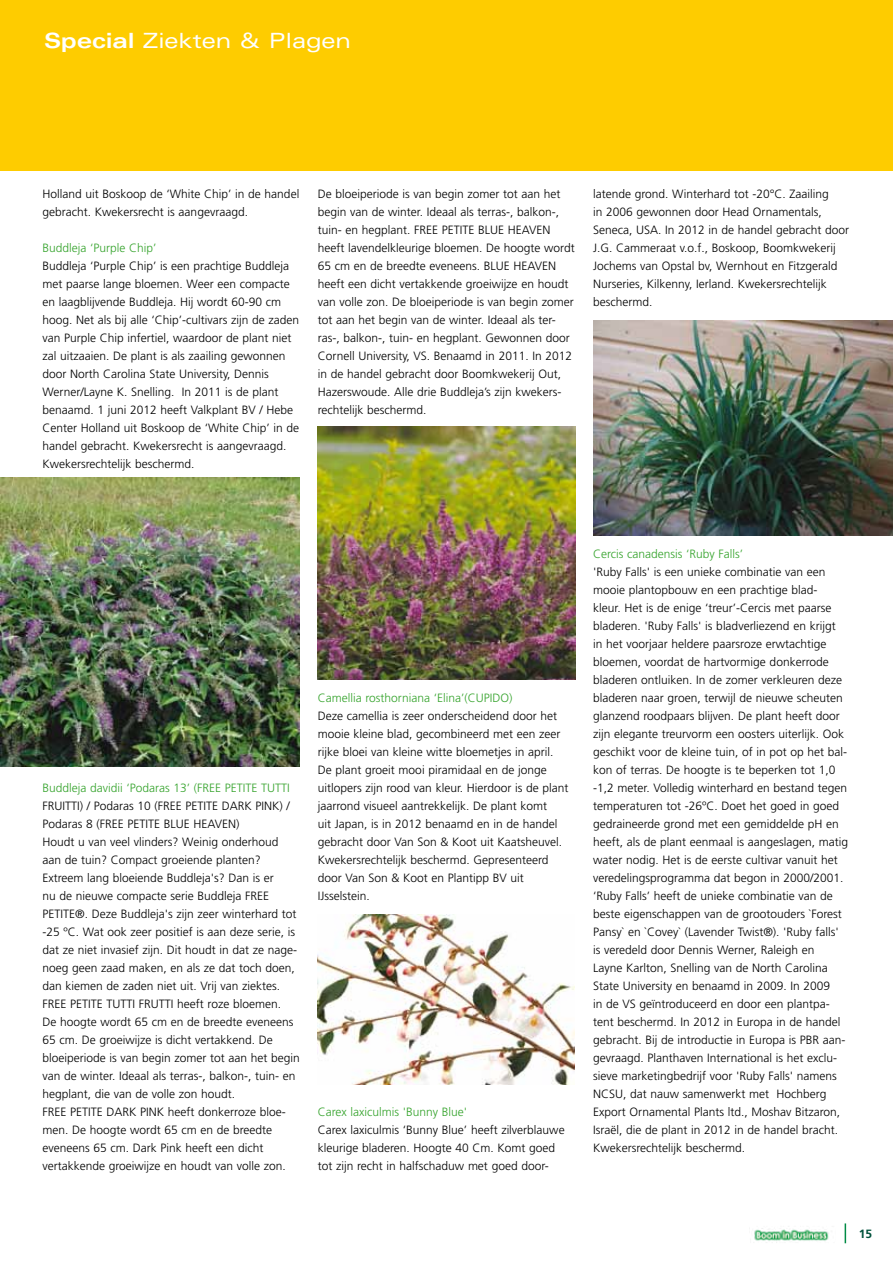
<style>
.page{position:relative;width:893px;height:1263px;background:#fff}
.page>*{position:absolute;margin:0;border:0;box-sizing:border-box;transform-origin:0 0}
.t1{font:expanded 21px "Univers";color:#fff}
.t2{font:300 12px/18px "Frutiger";color:#000}
.t3{font:300 12px "Frutiger";color:#35a32c}
.t4{font:700 12px "Frutiger";color:#00523c}
.s1{font-weight:700}
</style>
<div class="page">
<svg style="left:845px;top:1223px;width:1px;height:20px"></svg>
<img style="left:754px;top:1228px;width:75px;height:15px">
<div style="left:0;top:0;width:893px;height:170px;background:#fecc00"></div>
<img style="left:0;top:477px;width:300px;height:289px">
<img style="left:318px;top:426px;width:257px;height:253px">
<img style="left:318px;top:914px;width:257px;height:170px">
<img style="left:593px;top:320px;width:300px;height:216px">
<h1 class="t1" style="left:44px;top:28px;width:309px"><span class="s1">Special</span> Ziekten &amp; Plagen</h1>
<p class="t2" style="left:43px;top:185px;width:258px">Holland uit Boskoop de ‘White Chip’ in de handel gebracht. Kwekersrecht is aangevraagd.</p>
<p class="t3" style="left:43px;top:241px;width:116px">Buddleja ‘Purple Chip’</p>
<p class="t2" style="left:43px;top:257px;width:258px">Buddleja ‘Purple Chip’ is een prachtige Buddleja met paarse lange bloemen. Weer een compacte en laagblijvende Buddleja. Hij wordt 60-90 cm hoog. Net als bij alle ‘Chip’-cultivars zijn de zaden van Purple Chip infertiel, waardoor de plant niet zal uitzaaien. De plant is als zaailing gewonnen door North Carolina State University, Dennis Werner/Layne K. Snelling. In 2011 is de plant benaamd. 1 juni 2012 heeft Valkplant BV / Hebe Center Holland uit Boskoop de ‘White Chip’ in de handel gebracht. Kwekersrecht is aangevraagd.<br>Kwekersrechtelijk beschermd.</p>
<p class="t2" style="left:318px;top:185px;width:258px">De bloeiperiode is van begin zomer tot aan het begin van de winter. Ideaal als terras-, balkon-, tuin- en hegplant. FREE PETITE BLUE HEAVEN heeft lavendelkleurige bloemen. De hoogte wordt 65 cm en de breedte eveneens. BLUE HEAVEN heeft een dicht vertakkende groeiwijze en houdt van volle zon. De bloeiperiode is van begin zomer tot aan het begin van de winter. Ideaal als ter&shy;ras-, balkon-, tuin- en hegplant. Gewonnen door Cornell University, VS. Benaamd in 2011. In 2012 in de handel gebracht door Boomkwekerij Out, Hazerswoude. Alle drie Buddleja’s zijn kwekers&shy;rechtelijk beschermd.</p>
<p class="t2" style="left:593px;top:185px;width:258px">latende grond. Winterhard tot -20°C. Zaailing<br>in 2006 gewonnen door Head Ornamentals, Seneca, USA. In 2012 in de handel gebracht door J.G. Cammeraat v.o.f., Boskoop, Boomkwekerij Jochems van Opstal bv, Wernhout en Fitzgerald Nurseries, Kilkenny, Ierland. Kwekersrechtelijk beschermd.</p>
<p class="t3" style="left:43px;top:781px;width:249px">Buddleja davidii ‘Podaras 13’ (FREE PETITE TUTTI</p>
<p class="t2" style="left:43px;top:797px;width:259px">FRUITTI) / Podaras 10 (FREE PETITE DARK PINK) / Podaras 8 (FREE PETITE BLUE HEAVEN)<br>Houdt u van veel vlinders? Weinig onderhoud aan de tuin? Compact groeiende planten?<br>Extreem lang bloeiende Buddleja's? Dan is er<br>nu de nieuwe compacte serie Buddleja FREE PETITE®. Deze Buddleja's zijn zeer winterhard tot -25 ºC. Wat ook zeer positief is aan deze serie, is dat ze niet invasief zijn. Dit houdt in dat ze nage&shy;noeg geen zaad maken, en als ze dat toch doen, dan kiemen de zaden niet uit. Vrij van ziektes.<br>FREE PETITE TUTTI FRUTTI heeft roze bloemen.<br>De hoogte wordt 65 cm en de breedte eveneens 65 cm. De groeiwijze is dicht vertakkend. De bloeiperiode is van begin zomer tot aan het begin van de winter. Ideaal als terras-, balkon-, tuin- en hegplant, die van de volle zon houdt.<br>FREE PETITE DARK PINK heeft donkerroze bloe&shy;men. De hoogte wordt 65 cm en de breedte eveneens 65 cm. Dark Pink heeft een dicht vertakkende groeiwijze en houdt van volle zon.</p>
<p class="t3" style="left:318px;top:691px;width:196px">Camellia rosthorniana ‘Elina’(CUPIDO)</p>
<p class="t2" style="left:318px;top:707px;width:252px">Deze camellia is zeer onderscheidend door het mooie kleine blad, gecombineerd met een zeer rijke bloei van kleine witte bloemetjes in april.<br>De plant groeit mooi piramidaal en de jonge uitlopers zijn rood van kleur. Hierdoor is de plant jaarrond visueel aantrekkelijk. De plant komt<br>uit Japan, is in 2012 benaamd en in de handel gebracht door Van Son &amp; Koot uit Kaatsheuvel.<br>Kwekersrechtelijk beschermd. Gepresenteerd door Van Son &amp; Koot en Plantipp BV uit IJsselstein.</p>
<p class="t3" style="left:318px;top:1105px;width:151px">Carex laxiculmis 'Bunny Blue'</p>
<p class="t2" style="left:318px;top:1121px;width:248px">Carex laxiculmis ‘Bunny Blue’ heeft zilverblauwe kleurige bladeren. Hoogte 40 Cm. Komt goed tot zijn recht in halfschaduw met goed door-</p>
<p class="t3" style="left:593px;top:547px;width:152px">Cercis canadensis ‘Ruby Falls’</p>
<p class="t2" style="left:593px;top:563px;width:257px">'Ruby Falls' is een unieke combinatie van een mooie plantopbouw en een prachtige blad-<br>kleur. Het is de enige ‘treur’-Cercis met paarse bladeren. 'Ruby Falls' is bladverliezend en krijgt<br>in het voorjaar heldere paarsroze erwtachtige bloemen, voordat de hartvormige donkerrode bladeren ontluiken. In de zomer verkleuren deze bladeren naar groen, terwijl de nieuwe scheuten glanzend roodpaars blijven. De plant heeft door zijn elegante treurvorm een oosters uiterlijk. Ook geschikt voor de kleine tuin, of in pot op het bal&shy;kon of terras. De hoogte is te beperken tot 1,0 -1,2 meter. Volledig winterhard en bestand tegen temperaturen tot -26ºC. Doet het goed in goed gedraineerde grond met een gemiddelde pH en heeft, als de plant eenmaal is aangeslagen, matig water nodig. Het is de eerste cultivar vanuit het veredelingsprogramma dat begon in 2000/2001. ‘Ruby Falls’ heeft de unieke combinatie van de beste eigenschappen van de grootouders `Forest Pansy` en `Covey` (Lavender Twist®). 'Ruby falls' is veredeld door Dennis Werner, Raleigh en<br>Layne Karlton, Snelling van de North Carolina State University en benaamd in 2009. In 2009<br>in de VS geïntroduceerd en door een plantpa&shy;tent beschermd. In 2012 in Europa in de handel gebracht. Bij de introductie in Europa is PBR aan&shy;gevraagd. Planthaven International is het exclu&shy;sieve marketingbedrijf voor 'Ruby Falls' namens NCSU, dat nauw samenwerkt met Hochberg Export Ornamental Plants ltd., Moshav Bitzaron, Israël, die de plant in 2012 in de handel bracht.<br>Kwekersrechtelijk beschermd.</p>
<p class="t4" style="left:859px;top:1227px;width:15px">15</p>
</div>
